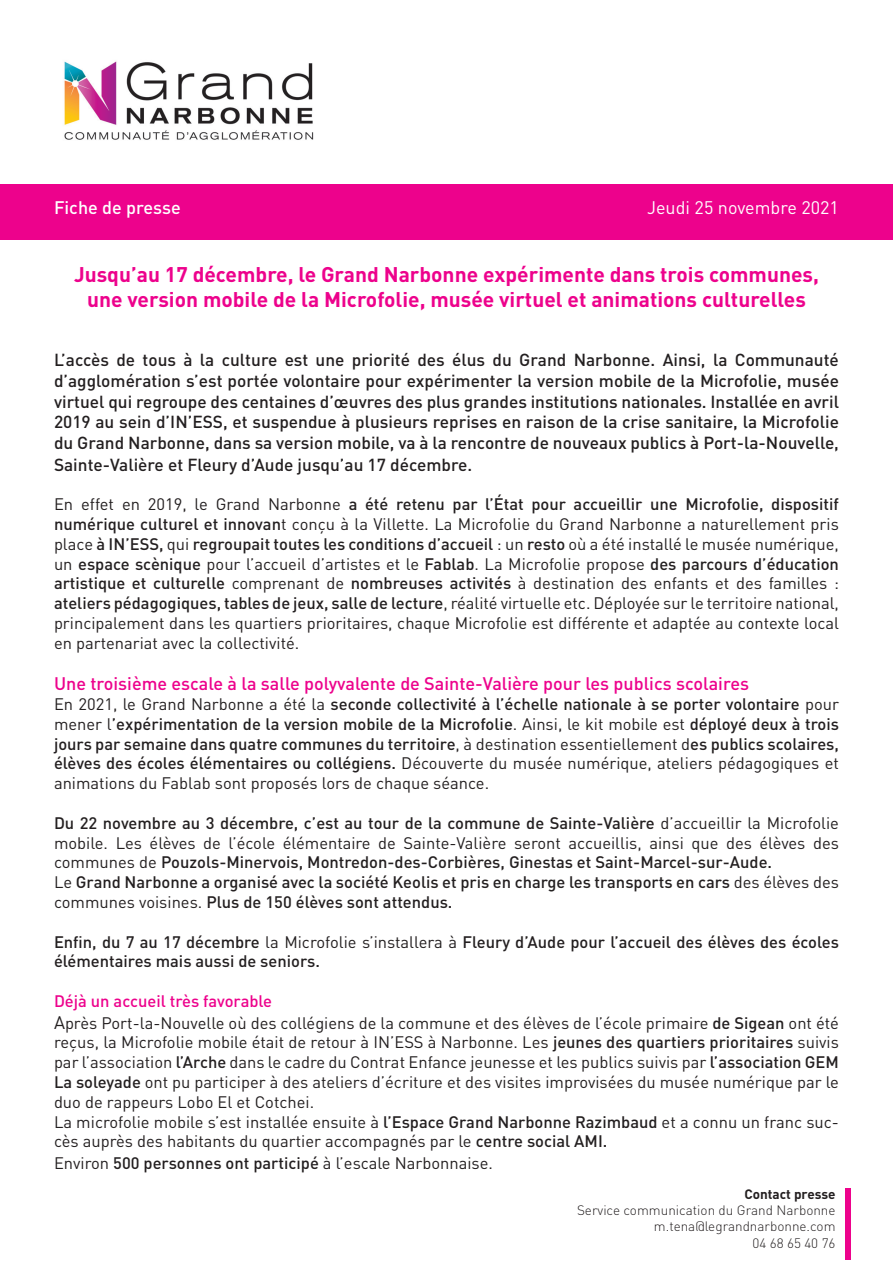
<style>
.page{position:relative;width:893px;height:1263px;background:#fff}
.page>*{position:absolute;margin:0;border:0;box-sizing:border-box;transform-origin:0 0}
.t1{font:700 21px "DIN Pro";color:#ed028c}
.t2{font:500 18px "DIN Pro";color:#ed028c}
.t3{font:18px "DIN Pro";color:#fff}
.t4{font:500 18px "DIN Pro";color:#fff}
.t5{font:500 17.25px/20.9px "DIN Pro";color:#231f20;text-align:justify}
.t6{font:16.5px/19.8px "DIN Pro";color:#231f20;text-align:justify}
.t7{font:500 16.5px/19.8px "DIN Pro";color:#231f20;text-align:justify}
.t8{font:500 16.5px "DIN Pro";color:#ed028c}
.t9{font:300 13.5px "DIN Pro";color:#231f20}
.t10{font:700 13.5px "DIN Pro";color:#231f20}
.s1{font-weight:500}
.s2{font-weight:400}
.s3{font-size:18px}
</style>
<div class="page">
<div style="left:0;top:185px;width:893px;height:55px;background:#ed028c"></div>
<img style="left:64px;top:61px;width:250px;height:79px">
<div style="left:845px;top:1188px;width:5px;height:72px;background:#ed028c"></div>
<p class="t4" style="left:54px;top:195px;width:128px">Fiche de presse</p>
<p class="t3" style="left:647px;top:195px;width:193px">Jeudi 25 novembre 2021</p>
<p class="t1" style="left:74px;top:260px;width:746px">Jusqu’au 17 décembre, le Grand Narbonne expérimente dans trois communes,</p>
<p class="t1" style="left:87px;top:285px;width:720px">une version mobile de la Microfolie, musée virtuel et animations culturelles</p>
<p class="t5" style="left:54px;top:349px;width:786px">L’accès de tous à la culture est une priorité des élus du Grand Narbonne. Ainsi, la Communauté d’agglomération s’est portée volontaire pour expérimenter la version mobile de la Microfolie, musée virtuel qui regroupe des centaines d’œuvres des plus grandes institutions nationales. Installée en avril 2019 au sein d’IN’ESS, et suspendue à plusieurs reprises en raison de la crise sanitaire, la Microfolie du Grand Narbonne, dans sa version mobile, va à la rencontre de nouveaux publics à Port-la-Nouvelle, Sainte-Valière et Fleury d’Aude jusqu’au 17 décembre.</p>
<p class="t6" style="left:54px;top:494px;width:786px">En effet en 2019, le Grand Narbonne <span class="s1">a été retenu par l’État pour accueillir une Microfolie, dispositif numérique culturel et innovan</span>t conçu à la Villette. La Microfolie du Grand Narbonne a naturellement pris place <span class="s1">à IN’ESS,</span> qui <span class="s1">regroupait toutes les conditions d’accueil</span> : un <span class="s1">resto</span> où a été installé le musée numérique, un <span class="s1">espace scènique</span> pour l’accueil d’artistes et le <span class="s1">Fablab</span>. La Microfolie propose <span class="s1">des parcours d’éducation artistique et culturelle</span> comprenant de <span class="s1">nombreuses activités</span> à destination des enfants et des familles : <span class="s1">ateliers pédagogiques, tables de jeux, salle de lecture</span>, réalité virtuelle etc. Déployée sur le territoire national, principalement dans les quartiers prioritaires, chaque Microfolie est différente et adaptée au contexte local en partenariat avec la collectivité.</p>
<p class="t2" style="left:54px;top:671px;width:696px">Une troisième escale à la salle polyvalente de Sainte-Valière pour les publics scolaires</p>
<p class="t7" style="left:54px;top:693px;width:786px"><span class="s2">En 2021, le Grand Narbonne a été la</span> seconde collectivité à l’échelle nationale à se porter volontaire <span class="s2">pour mener l</span>’expérimentation de la version mobile de la Microfolie<span class="s2">. Ainsi, le kit mobile est</span> déployé deux à trois jours par semaine dans quatre communes du territoire<span class="s2">, à destination essentiellement d</span>es publics scolaires, élèves des écoles élémentaires ou collégiens. <span class="s2">Découverte du musée numérique, ateliers pédagogiques et animations du Fablab sont proposés lors de chaque séance.</span></p>
<p class="t7" style="left:54px;top:812px;width:786px">Du 22 novembre au 3 décembre, c’est au tour de la commune de Sainte-Valière <span class="s2">d’accueillir la Microfolie mobile. Les élèves de l’école élémentaire de Sainte-Valière seront accueillis, ainsi que des élèves des communes de</span> Pouzols-Minervois, Montredon-des-Corbières, Ginestas et Saint-Marcel-sur-Aude.</p>
<p class="t7" style="left:54px;top:872px;width:786px"><span class="s2">Le</span> Grand Narbonne a organisé avec la société Keolis et pris en charge les transports en cars <span class="s2">des élèves des communes voisines.</span> Plus de 150 élèves sont attendus.</p>
<p class="t7" style="left:54px;top:931px;width:786px">Enfin, du 7 au 17 décembre <span class="s2">la Microfolie s’installera à</span> Fleury d’Aude pour l’accueil des élèves des écoles élémentaires mais aussi de seniors.</p>
<p class="t8" style="left:54px;top:990px;width:220px">Déjà un accueil très favorable</p>
<p class="t6" style="left:54px;top:1012px;width:786px"><span class="s3">A</span>près Port-la-Nouvelle où des collégiens de la commune et des élèves de l’école primaire <span class="s1">de Sigean</span> ont été reçus, la Microfolie mobile était de retour à IN’ESS à Narbonne. Les <span class="s1">jeunes des quartiers prioritaires</span> suivis par l’association <span class="s1">l’Arche</span> dans le cadre du Contrat Enfance jeunesse et les publics suivis par <span class="s1">l’association GEM La soleyade</span> ont pu participer à des ateliers d’écriture et des visites improvisées du musée numérique par le duo de rappeurs Lobo El et Cotchei.</p>
<p class="t6" style="left:54px;top:1111px;width:786px">La microfolie mobile s’est installée ensuite à <span class="s1">l’Espace Grand Narbonne Razimbaud</span> et a connu un franc suc&shy;cès auprès des habitants du quartier accompagnés par le <span class="s1">centre social AMI.</span></p>
<p class="t6" style="left:54px;top:1152px;width:440px">Environ <span class="s1">500 personnes ont participé</span> à l’escale Narbonnaise.</p>
<p class="t10" style="left:744px;top:1185px;width:93px">Contact presse</p>
<p class="t9" style="left:577px;top:1201px;width:260px">Service communication du Grand Narbonne</p>
<p class="t9" style="left:654px;top:1217px;width:183px">m.tena@legrandnarbonne.com</p>
<p class="t9" style="left:752px;top:1233px;width:85px">04 68 65 40 76</p>
</div>
